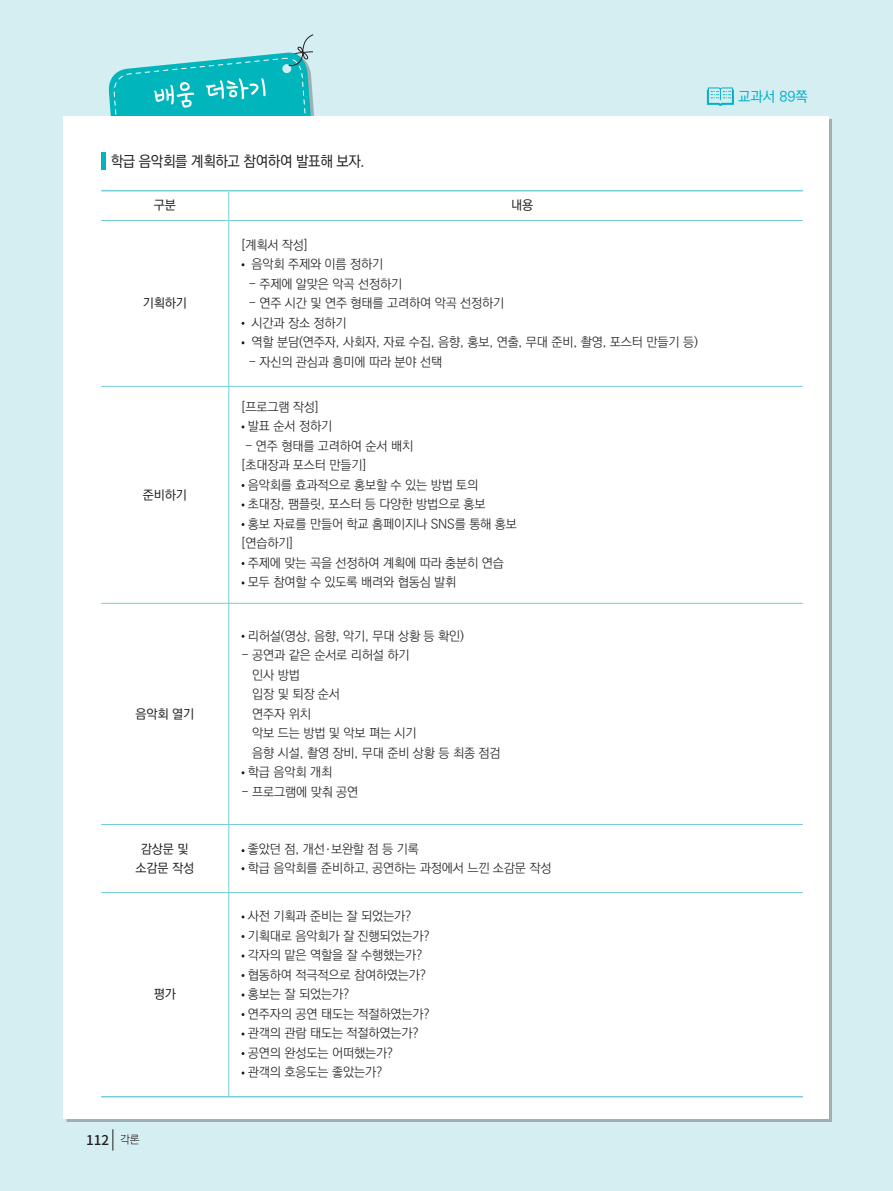
<style>
.page{position:relative;width:893px;height:1191px;background:#d5eef2}
.page>*{position:absolute;margin:0;border:0;box-sizing:border-box;transform-origin:0 0}
.t1{font:15px "Ko Pub Dotum PM";letter-spacing:-.02em;color:#231f20;scale:.95 1}
.t2{font:14.25px "Ko Pub Dotum PM";color:#00b1cd}
.t3{font:500 13.5px "Noto Sans CJ Kkr";color:#231f20}
.t4{font:12.75px/19.5px "Ko Pub Dotum PL";letter-spacing:-.01em;color:#231f20}
.t5{font:12.75px/19.5px "Ko Pub Dotum PM";letter-spacing:-.01em;color:#231f20;text-align:center}
.s1{font-family:"Ko Pub Batang PL";font-size:14.25px}
</style>
<div class="page">
<div style="left:64px;top:116px;width:765px;height:1002px;background:#fff"></div>
<svg style="left:108px;top:34px;width:206px;height:82px"></svg>
<svg style="left:707px;top:87px;width:27px;height:19px"></svg>
<div style="left:101px;top:153px;width:5px;height:17px;background:#00b6bc"></div>
<hr style="left:101px;top:190px;width:128px;height:1px;background:#73cdda">
<hr style="left:229px;top:190px;width:574px;height:1px;background:#73cdda">
<hr style="left:101px;top:1096px;width:128px;height:1px;background:#73cdda">
<hr style="left:229px;top:1096px;width:574px;height:1px;background:#73cdda">
<hr style="left:101px;top:220px;width:127px;height:1px;background:#73cdda">
<hr style="left:229px;top:220px;width:574px;height:1px;background:#73cdda">
<svg style="left:228px;top:191px;width:1px;height:29px"></svg>
<hr style="left:228px;top:220px;width:1px;height:166px;background:#73cdda">
<hr style="left:228px;top:386px;width:1px;height:217px;background:#73cdda">
<hr style="left:228px;top:603px;width:1px;height:221px;background:#73cdda">
<hr style="left:228px;top:824px;width:1px;height:68px;background:#73cdda">
<hr style="left:228px;top:892px;width:1px;height:204px;background:#73cdda">
<hr style="left:101px;top:386px;width:128px;height:1px;background:#73cdda">
<hr style="left:229px;top:386px;width:574px;height:1px;background:#73cdda">
<hr style="left:101px;top:603px;width:128px;height:1px;background:#73cdda">
<hr style="left:229px;top:603px;width:574px;height:1px;background:#73cdda">
<hr style="left:101px;top:824px;width:128px;height:1px;background:#73cdda">
<hr style="left:229px;top:824px;width:574px;height:1px;background:#73cdda">
<hr style="left:101px;top:892px;width:128px;height:1px;background:#73cdda">
<hr style="left:229px;top:892px;width:574px;height:1px;background:#73cdda">
<svg style="left:113px;top:1129px;width:1px;height:21px"></svg>
<p class="t1" style="left:111px;top:154px;width:269px">학급 음악회를 계획하고 참여하여 발표해 보자.</p>
<p class="t5" style="left:154px;top:196px;width:24px">구분</p>
<p class="t5" style="left:511px;top:196px;width:24px">내용</p>
<p class="t5" style="left:143px;top:294px;width:46px">기획하기</p>
<p class="t5" style="left:143px;top:485px;width:46px">준비하기</p>
<p class="t5" style="left:135px;top:704px;width:60px">음악회 열기</p>
<p class="t4" style="left:251px;top:235px;width:133px;text-indent:-10px">[계획서 작성]<br>음악회 주제와 이름 정하기</p>
<p class="t4" style="left:249px;top:274px;width:155px">- 주제에 알맞은 악곡 선정하기</p>
<p class="t4" style="left:249px;top:294px;width:451px">- 연주 시간 및 연주 형태를 고려하여 악곡 선정하기<br>시간과 장소 정하기<br>역할 분담(연주자, 사회자, 자료 수집, 음향, 홍보, 연출, 무대 준비, 촬영, 포스터 만들기 등)</p>
<p class="t4" style="left:249px;top:352px;width:195px">- 자신의 관심과 흥미에 따라 분야 선택</p>
<p class="t4" style="left:248px;top:398px;width:86px;text-indent:-6px">[프로그램 작성] 발표 순서 정하기</p>
<p class="t4" style="left:245px;top:437px;width:169px">- 연주 형태를 고려하여 순서 배치</p>
<p class="t4" style="left:242px;top:456px;width:126px">[초대장과 포스터 만들기]</p>
<p class="t4" style="left:248px;top:476px;width:232px">음악회를 효과적으로 홍보할 수 있는 방법 토의</p>
<p class="t4" style="left:248px;top:495px;width:239px">초대장, 팸플릿, 포스터 등 다양한 방법으로 홍보</p>
<p class="t4" style="left:248px;top:515px;width:271px">홍보 자료를 만들어 학교 홈페이지나 SNS를 통해 홍보</p>
<p class="t4" style="left:242px;top:534px;width:53px">[연습하기]</p>
<p class="t4" style="left:248px;top:554px;width:257px">주제에 맞는 곡을 선정하여 계획에 따라 충분히 연습</p>
<p class="t4" style="left:248px;top:573px;width:210px">모두 참여할 수 있도록 배려와 협동심 발휘</p>
<p class="t4" style="left:248px;top:626px;width:218px">리허설(영상, 음향, 악기, 무대 상황 등 확인)</p>
<p class="t4" style="left:242px;top:646px;width:169px">- 공연과 같은 순서로 리허설 하기</p>
<p class="t4" style="left:252px;top:665px;width:49px">인사 방법</p>
<p class="t4" style="left:252px;top:685px;width:89px">입장 및 퇴장 순서</p>
<p class="t4" style="left:252px;top:704px;width:60px">연주자 위치</p>
<p class="t4" style="left:252px;top:724px;width:166px">악보 드는 방법 및 악보 펴는 시기</p>
<p class="t4" style="left:252px;top:743px;width:250px">음향 시설, 촬영 장비, 무대 준비 상황 등 최종 점검</p>
<p class="t4" style="left:248px;top:763px;width:86px">학급 음악회 개최</p>
<p class="t4" style="left:242px;top:782px;width:118px">- 프로그램에 맞춰 공연</p>
<p class="t5" style="left:135px;top:839px;width:60px">감상문 및 소감문 작성</p>
<p class="t4" style="left:248px;top:840px;width:305px;line-height:18.8px">좋았던 점, 개선<span class="s1">·</span>보완할 점 등 기록<br>학급 음악회를 준비하고, 공연하는 과정에서 느낀 소감문 작성</p>
<p class="t5" style="left:154px;top:985px;width:24px">평가</p>
<p class="t3" style="left:86px;top:1132px;width:55px">112 <sup>각론</sup></p>
<p class="t4" style="left:248px;top:907px;width:183px">사전 기획과 준비는 잘 되었는가? 기획대로 음악회가 잘 진행되었는가? 각자의 맡은 역할을 잘 수행했는가? 협동하여 적극적으로 참여하였는가? 홍보는 잘 되었는가?<br>연주자의 공연 태도는 적절하였는가? 관객의 관람 태도는 적절하였는가? 공연의 완성도는 어떠했는가?<br>관객의 호응도는 좋았는가?</p>
<p class="t2" style="left:738px;top:89px;width:71px">교과서 89쪽</p>
</div>
